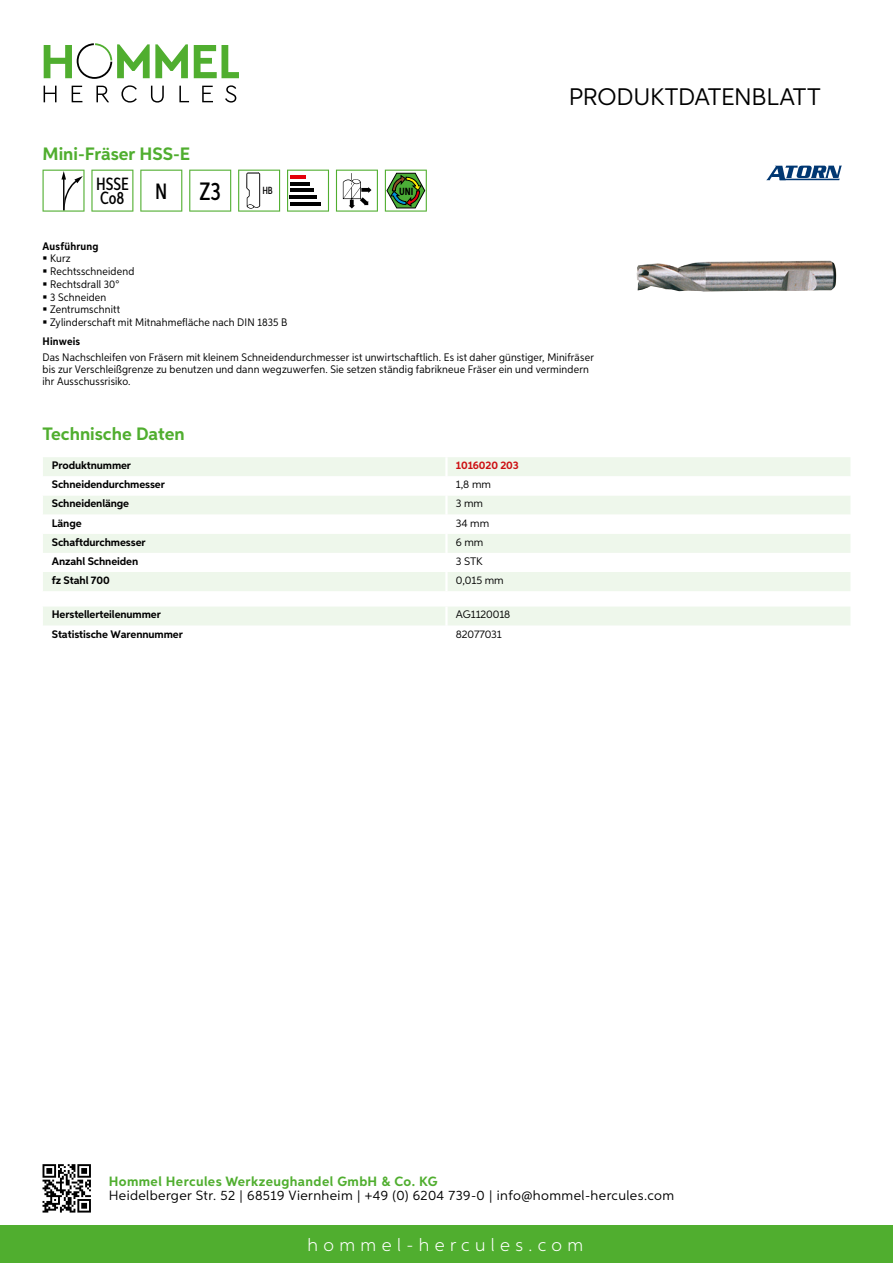
<style>
.page{position:relative;width:893px;height:1263px;background:#fff}
.page>*{position:absolute;margin:0;border:0;box-sizing:border-box;transform-origin:0 0}
.t1{font:500 25.2px "Aspira XX Nar";color:#000}
.t2{font:24px "Aspira";letter-spacing:-.01em;color:#000}
.t3{font:500 22.2px "Aspira XX Nar";color:#000}
.t4{font:700 18px "Aspira";color:#50ae2f}
.t5{font:300 18px "Aspira";letter-spacing:.3em;color:#fff}
.t6{font:500 17.85px/14.9px "Aspira XX Nar";color:#000}
.t7{font:13.5px "Aspira";letter-spacing:.03em;color:#000}
.t8{font:700 13.5px "Aspira";letter-spacing:.03em;color:#50ae2f}
.t9{font:10.95px/12.8px "Aspira Nar";letter-spacing:.015em;color:#000}
.t10{font:700 10.95px "Aspira";letter-spacing:-.01em;color:#000}
.t11{font:10.95px "Aspira";letter-spacing:-.01em;color:#000}
.t12{font:700 10.95px "Aspira Nar";letter-spacing:.02em;color:#000}
.t13{font:700 10.95px "Aspira";letter-spacing:-.01em;color:#cd1013}
.t14{font:700 10.35px "Aspira XX Nar";color:#000}
.t15{font:500 10.35px "Aspira XX Nar";color:#000}
</style>
<div class="page">
<div style="left:0;top:1226px;width:893px;height:37px;background:#50ae2f"></div>
<svg style="left:43px;top:1164px;width:48px;height:48px"></svg>
<svg style="left:194px;top:45px;width:45px;height:33px"></svg>
<svg style="left:44px;top:43px;width:144px;height:36px"></svg>
<svg style="left:44px;top:86px;width:13px;height:16px"></svg>
<svg style="left:72px;top:86px;width:10px;height:16px"></svg>
<svg style="left:96px;top:86px;width:13px;height:16px"></svg>
<svg style="left:121px;top:85px;width:16px;height:18px"></svg>
<svg style="left:151px;top:86px;width:13px;height:17px"></svg>
<svg style="left:179px;top:86px;width:10px;height:16px"></svg>
<svg style="left:202px;top:86px;width:11px;height:16px"></svg>
<svg style="left:225px;top:85px;width:11px;height:18px"></svg>
<div style="left:43px;top:457px;width:807px;height:134px;background:#eef7eb"></div>
<svg style="left:43px;top:476px;width:807px;height:96px"></svg>
<hr style="left:445px;top:457px;width:3px;height:19px;background:#fff">
<hr style="left:445px;top:476px;width:3px;height:19px;background:#fff">
<hr style="left:445px;top:495px;width:3px;height:20px;background:#fff">
<hr style="left:445px;top:515px;width:3px;height:19px;background:#fff">
<hr style="left:445px;top:534px;width:3px;height:19px;background:#fff">
<hr style="left:445px;top:553px;width:3px;height:19px;background:#fff">
<hr style="left:445px;top:572px;width:3px;height:19px;background:#fff">
<div style="left:43px;top:607px;width:807px;height:18px;background:#eef7eb"></div>
<svg style="left:43px;top:170px;width:42px;height:42px"></svg>
<svg style="left:91px;top:170px;width:42px;height:42px"></svg>
<svg style="left:140px;top:170px;width:42px;height:42px"></svg>
<svg style="left:189px;top:170px;width:42px;height:42px"></svg>
<svg style="left:238px;top:170px;width:42px;height:42px"></svg>
<svg style="left:287px;top:170px;width:42px;height:42px"></svg>
<hr style="left:290px;top:176px;width:16px;height:3px;background:#e3000b">
<hr style="left:290px;top:182px;width:20px;height:4px;background:#000">
<hr style="left:290px;top:189px;width:23px;height:3px;background:#000">
<hr style="left:290px;top:196px;width:27px;height:3px;background:#000">
<hr style="left:290px;top:202px;width:31px;height:4px;background:#000">
<svg style="left:336px;top:170px;width:42px;height:42px"></svg>
<svg style="left:385px;top:170px;width:42px;height:42px"></svg>
<img style="left:636px;top:260px;width:201px;height:32px">
<svg style="left:766px;top:166px;width:76px;height:14px"></svg>
<h3 class="t4" style="left:43px;top:142px;width:149px">Mini-Fräser HSS-E</h3>
<h3 class="t6" style="left:96px;top:176px;width:34px">HSSE<br>Co8</h3>
<h3 class="t3" style="left:155px;top:178px;width:14px">N</h3>
<h1 class="t1" style="left:200px;top:176px;width:23px">Z3</h1>
<p class="t15" style="left:262px;top:185px;width:12px">HB</p>
<p class="t14" style="left:399px;top:185px;width:16px">UNI</p>
<h2 class="t2" style="left:569px;top:82px;width:253px">Produktdatenblatt</h2>
<p class="t12" style="left:43px;top:239px;width:58px">Ausführung</p>
<p class="t9" style="left:50px;top:252px;width:239px">Kurz<br>Rechtsschneidend<br>Rechtsdrall 30°<br>3 Schneiden<br>Zentrumschnitt<br>Zylinderschaft mit Mitnahmefläche nach DIN 1835 B</p>
<p class="t12" style="left:43px;top:335px;width:39px">Hinweis</p>
<p class="t9" style="left:43px;top:351px;width:553px;line-height:12px">Das Nachschleifen von Fräsern mit kleinem Schneidendurchmesser ist unwirtschaftlich. Es ist daher günstiger, Minifräser bis zur Verschleißgrenze zu benutzen und dann wegzuwerfen. Sie setzen ständig fabrikneue Fräser ein und vermindern ihr Ausschussrisiko.</p>
<h3 class="t4" style="left:43px;top:423px;width:144px">Technische Daten</h3>
<p class="t10" style="left:52px;top:459px;width:81px">Produktnummer</p>
<p class="t13" style="left:456px;top:459px;width:64px">1016020 203</p>
<p class="t10" style="left:52px;top:478px;width:115px">Schneidendurchmesser</p>
<p class="t11" style="left:456px;top:478px;width:37px">1,8 mm</p>
<p class="t10" style="left:52px;top:497px;width:79px">Schneidenlänge</p>
<p class="t11" style="left:456px;top:497px;width:29px">3 mm</p>
<p class="t10" style="left:52px;top:516px;width:31px">Länge</p>
<p class="t11" style="left:456px;top:516px;width:35px">34 mm</p>
<p class="t10" style="left:52px;top:535px;width:95px">Schaftdurchmesser</p>
<p class="t11" style="left:456px;top:535px;width:29px">6 mm</p>
<p class="t10" style="left:52px;top:554px;width:88px">Anzahl Schneiden</p>
<p class="t11" style="left:456px;top:554px;width:22px">3 STK</p>
<p class="t10" style="left:52px;top:573px;width:59px">fz Stahl 700</p>
<p class="t11" style="left:456px;top:573px;width:49px">0,015 mm</p>
<p class="t10" style="left:52px;top:608px;width:111px">Herstellerteilenummer</p>
<p class="t11" style="left:456px;top:608px;width:56px">AG1120018</p>
<p class="t10" style="left:52px;top:627px;width:132px">Statistische Warennummer</p>
<p class="t11" style="left:456px;top:627px;width:48px">82077031</p>
<p class="t8" style="left:109px;top:1172px;width:330px">Hommel Hercules Werkzeughandel GmbH &amp; Co. KG</p>
<p class="t7" style="left:109px;top:1187px;width:567px">Heidelberger Str. 52 | 68519 Viernheim | +49 (0) 6204 739-0 | info@hommel-hercules.com</p>
<h3 class="t5" style="left:307px;top:1234px;width:277px">hommel-hercules.com</h3>
</div>
